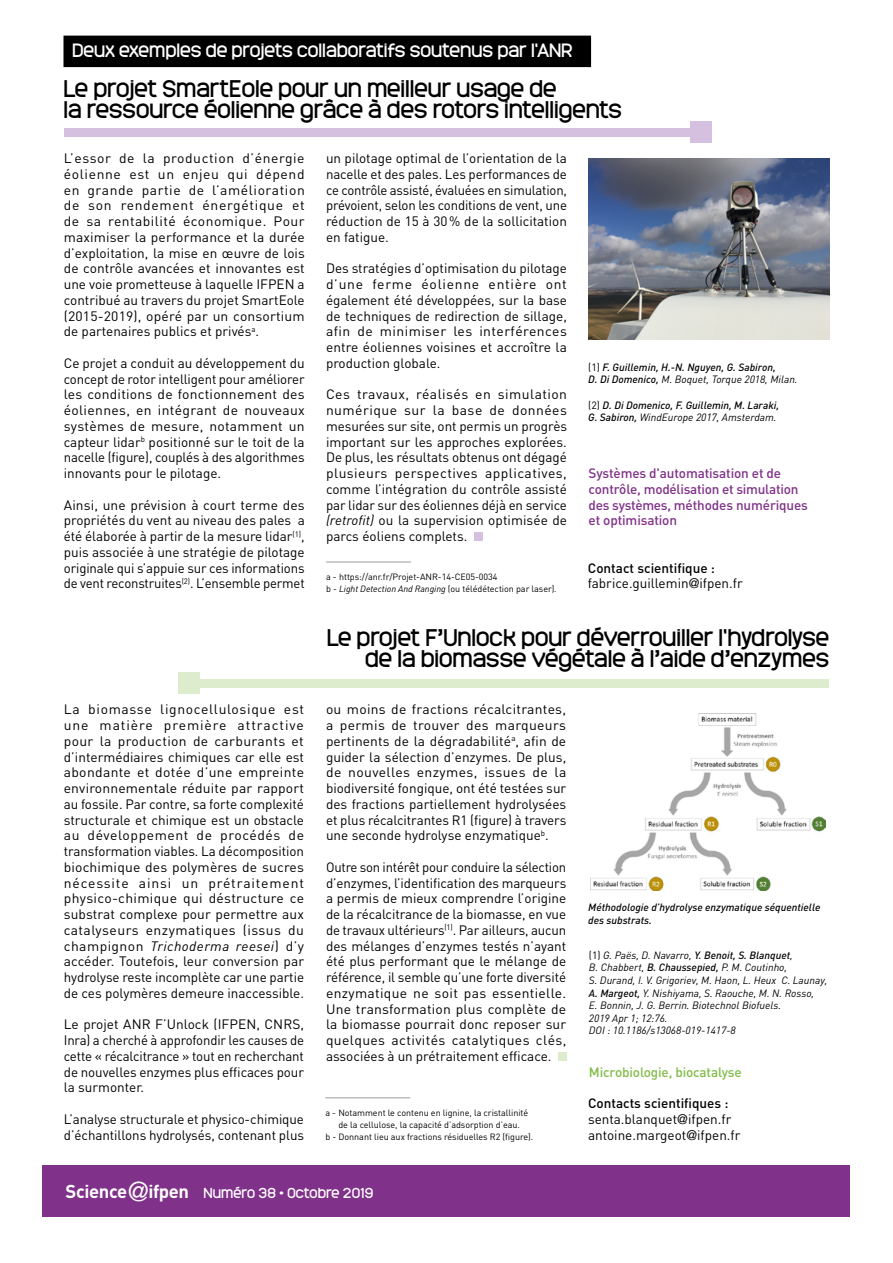
<style>
.page{position:relative;width:893px;height:1263px;background:#fff}
.page>*{position:absolute;margin:0;border:0;box-sizing:border-box;transform-origin:0 0}
.t1{font:22.5px/21px "Monark";color:#000;text-align:right}
.t2{font:18px "Monark";color:#fff}
.t3{font:13.5px/15.8px "DIN";color:#000;text-align:justify}
.t4{font:500 13.5px/15.8px "DIN";letter-spacing:-.01em;color:#803189}
.t5{font:13.5px "Monark";letter-spacing:.01em;color:#fff}
.t6{font:500 13.5px "DIN";letter-spacing:-.01em;color:#81bc49}
.t7{font:italic 10.5px/12.6px "DIN";color:#000}
.t8{font:italic 500 10.5px/12.6px "DIN";color:#000}
.t9{font:9px/12px "DIN";letter-spacing:-.005em;color:#000;text-align:center}
.s1{font-style:italic}
.s2{font-weight:400;font-style:normal}
.s3{font-weight:400}
.s4{font-weight:500}
.s5{font-family:"Helvetica Neue"}
.s6{font-style:normal}
.s7{font-family:"DIN";font-weight:700;font-size:18.45px}
.s8{font-family:"Helvetica Neue";font-size:26.7px}
</style>
<div class="page">
<div style="left:558px;top:1052px;width:8px;height:9px;background:#deecce"></div>
<img style="left:590px;top:713px;width:235px;height:178px">
<hr style="left:325px;top:1097px;width:85px;height:1px;background:#000">
<div style="left:200px;top:679px;width:629px;height:9px;background:#deecce"></div>
<div style="left:178px;top:673px;width:22px;height:21px;background:#deecce"></div>
<div style="left:43px;top:1165px;width:807px;height:51px;background:#803189"></div>
<div style="left:64px;top:128px;width:630px;height:9px;background:#d5c1df"></div>
<div style="left:690px;top:122px;width:21px;height:21px;background:#d5c1df"></div>
<img style="left:588px;top:158px;width:242px;height:182px">
<div style="left:474px;top:532px;width:9px;height:9px;background:#d5c1df"></div>
<hr style="left:326px;top:562px;width:85px;height:1px;background:#000">
<div style="left:63px;top:36px;width:528px;height:31px;background:#000"></div>
<h2 class="t2" style="left:72px;top:38px;width:502px">Deux exemples de projets collaboratifs soutenus par l'ANR</h2>
<h1 class="t1" style="left:63px;top:77px;width:560px;text-align:left">Le projet SmartEole pour un meilleur usage de<br>la ressource éolienne grâce à des rotors intelligents</h1>
<p class="t3" style="left:64px;top:150px;width:243px">L’essor de la production d’énergie éolienne est un enjeu qui dépend en grande partie de l’amélioration de son rendement énergétique et de sa rentabilité économique. Pour maximiser la performance et la durée d’exploitation, la mise en œuvre de lois de contrôle avancées et innovantes est une voie prometteuse à laquelle IFPEN a contribué au travers du projet SmartEole (2015-2019), opéré par un consortium de partenaires publics et privés<sup>a</sup>.</p>
<p class="t3" style="left:64px;top:355px;width:243px">Ce projet a conduit au développement du concept de rotor intelligent pour améliorer les conditions de fonctionnement des éoliennes, en intégrant de nouveaux systèmes de mesure, notamment un capteur lidar<sup>b</sup> positionné sur le toit de la nacelle (figure), couplés à des algorithmes innovants pour le pilotage.</p>
<p class="t3" style="left:64px;top:496px;width:242px">Ainsi, une prévision à court terme des propriétés du vent au niveau des pales a été élaborée à partir de la mesure lidar<sup>(1)</sup>, puis associée à une stratégie de pilotage originale qui s’appuie sur ces informations de vent reconstruites<sup>(2)</sup>. L’ensemble permet</p>
<p class="t3" style="left:326px;top:150px;width:243px">un pilotage optimal de l’orientation de la nacelle et des pales. Les performances de ce contrôle assisté, évaluées en simulation, prévoient, selon les conditions de vent, une réduction de 15 à 30% de la sollicitation en fatigue.</p>
<p class="t3" style="left:326px;top:260px;width:243px">Des stratégies d’optimisation du pilotage d’une ferme éolienne entière ont également été développées, sur la base de techniques de redirection de sillage, afin de minimiser les interférences entre éoliennes voisines et accroître la production globale.</p>
<p class="t3" style="left:326px;top:386px;width:243px">Ces travaux, réalisés en simulation numérique sur la base de données mesurées sur site, ont permis un progrès important sur les approches explorées.<br>De plus, les résultats obtenus ont dégagé plusieurs perspectives applicatives, comme l’intégration du contrôle assisté par lidar sur des éoliennes déjà en service <span class="s1">(retrofit)</span> ou la supervision optimisée de parcs éoliens complets.</p>
<p class="t9" style="left:326px;top:571px;width:232px;text-align:left">a - https://anr.fr/Projet-ANR-14-CE05-0034<br>b - <span class="s1">Light Detection And Ranging</span> (ou télédétection par laser)<span class="s1">.</span></p>
<p class="t8" style="left:588px;top:360px;width:211px"><span class="s2">(1)</span> F. Guillemin, H.-N. Nguyen, G. Sabiron,<br>D. Di Domenico, <span class="s3">M. Boquet, Torque 2018, Milan.</span></p>
<p class="t8" style="left:588px;top:398px;width:192px"><span class="s2">(2)</span> D. Di Domenico, F. Guillemin, M. Laraki,<br>G. Sabiron, <span class="s3">WindEurope 2017, Amsterdam.</span></p>
<p class="t4" style="left:589px;top:465px;width:221px">Systèmes d'automatisation et de contrôle, modélisation et simulation des systèmes, méthodes numériques et optimisation</p>
<p class="t3" style="left:588px;top:559px;width:156px"><span class="s4">Contact scientifique : </span>fabrice.guillemin<span class="s5">@</span>ifpen.fr</p>
<p class="t3" style="left:64px;top:701px;width:242px">La biomasse lignocellulosique est une matière première attractive pour la production de carburants et d’intermédiaires chimiques car elle est abondante et dotée d’une empreinte environnementale réduite par rapport au fossile. Par contre, sa forte complexité structurale et chimique est un obstacle au développement de procédés de transformation viables. La décomposition biochimique des polymères de sucres nécessite ainsi un prétraitement physico-chimique qui déstructure ce substrat complexe pour permettre aux catalyseurs enzymatiques (issus du champignon <span class="s1">Trichoderma reesei</span>) d’y accéder. Toutefois, leur conversion par hydrolyse reste incomplète car une partie de ces polymères demeure inaccessible.</p>
<p class="t3" style="left:64px;top:1016px;width:242px">Le projet ANR F’Unlock (IFPEN, CNRS, Inra) a cherché à approfondir les causes de cette « récalcitrance » tout en recherchant de nouvelles enzymes plus efficaces pour la surmonter.</p>
<p class="t3" style="left:64px;top:1111px;width:242px">L’analyse structurale et physico-chimique d’échantillons hydrolysés, contenant plus</p>
<h1 class="t1" style="left:327px;top:626px;width:504px">Le projet F’Unlock pour déverrouiller l'hydrolyse de la biomasse végétale à l’aide d’enzymes</h1>
<p class="t3" style="left:326px;top:701px;width:242px">ou moins de fractions récalcitrantes, a permis de trouver des marqueurs pertinents de la dégradabilité<sup>a</sup>, afin de guider la sélection d’enzymes. De plus, de nouvelles enzymes, issues de la biodiversité fongique, ont été testées sur des fractions partiellement hydrolysées et plus récalcitrantes R1 (figure) à travers une seconde hydrolyse enzymatique<sup>b</sup>.</p>
<p class="t3" style="left:326px;top:859px;width:242px">Outre son intérêt pour conduire la sélection d’enzymes, l’identification des marqueurs a permis de mieux comprendre l’origine de la récalcitrance de la biomasse, en vue de travaux ultérieurs<sup>(1)</sup>. Par ailleurs, aucun des mélanges d’enzymes testés n’ayant été plus performant que le mélange de référence, il semble qu’une forte diversité enzymatique ne soit pas essentielle.<br>Une transformation plus complète de la biomasse pourrait donc reposer sur quelques activités catalytiques clés, associées à un prétraitement efficace.</p>
<p class="t9" style="left:325px;top:1106px;width:210px">a - Notamment le contenu en lignine, la cristallinité de la cellulose, la capacité d’adsorption d’eau.<br>b - Donnant lieu aux fractions résiduelles R2 (figure).</p>
<p class="t8" style="left:588px;top:901px;width:234px">Méthodologie d’hydrolyse enzymatique séquentielle des substrats.</p>
<p class="t7" style="left:589px;top:948px;width:240px"><span class="s6">(1)</span> G. Paës, D. Navarro, <span class="s4">Y. Benoit, S. Blanquet</span>,<br>B. Chabbert, <span class="s4">B. Chaussepied,</span> P. M. Coutinho,<br>S. Durand, I. V. Grigoriev, M. Haon, L. Heux C. Launay, <span class="s4">A. Margeot,</span> Y. Nishiyama, S. Raouche, M. N. Rosso,<br>E. Bonnin, J. G. Berrin. Biotechnol Biofuels.<br>2019 Apr 1; 12:76.<br>DOI : 10.1186/s13068-019-1417-8</p>
<p class="t6" style="left:589px;top:1063px;width:154px">Microbiologie, biocatalyse</p>
<p class="t3" style="left:588px;top:1095px;width:154px;text-align:left"><span class="s4">Contacts scientifiques : </span>senta.blanquet<span class="s5">@</span>ifpen.fr antoine.margeot<span class="s5">@</span>ifpen.fr</p>
<p class="t5" style="left:66px;top:1183px;width:309px"><span class="s7">Science</span><span class="s8">@</span><span class="s7">ifpen</span> Numéro 38 • Octobre 2019</p>
</div>
